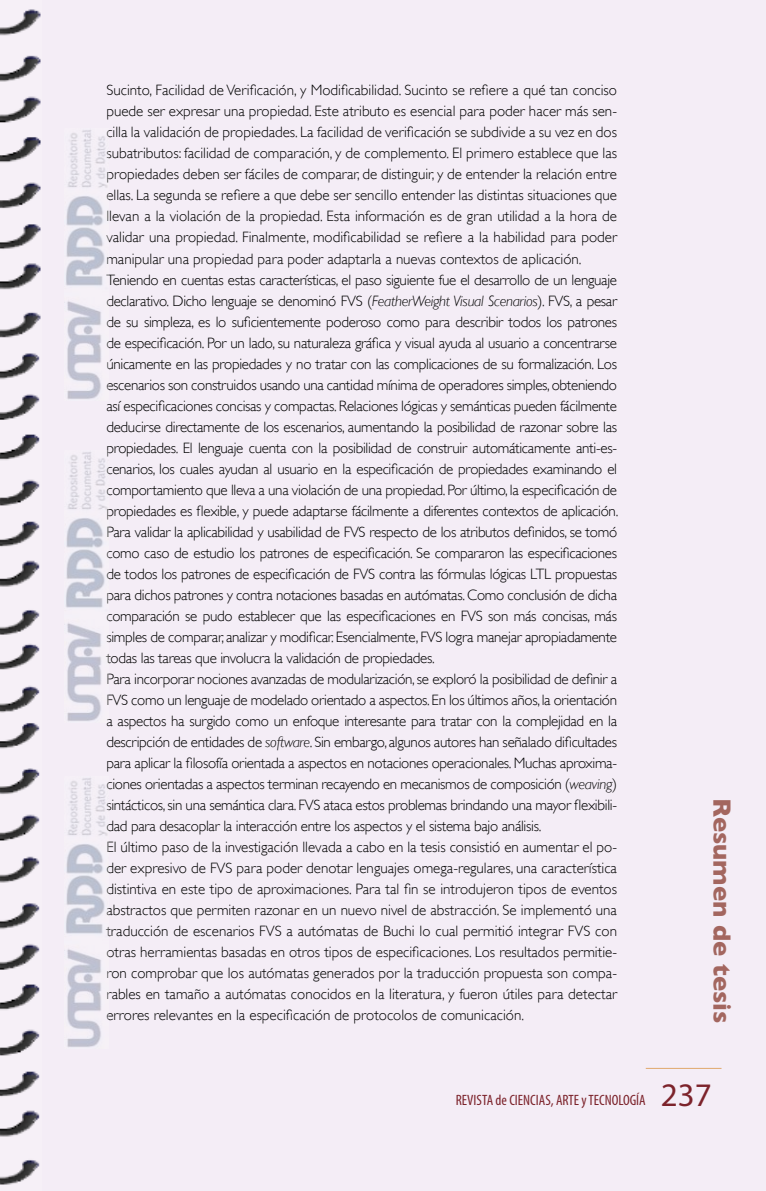
<style>
.page{position:relative;width:766px;height:1191px;background:#fff}
.page>*{position:absolute;margin:0;border:0;box-sizing:border-box;transform-origin:0 0}
.t1{font:700 25.5px "Gill Sans";color:#a3665f}
.t2{font:300 15px/21px "Gill Sans";letter-spacing:-.02em;color:#000}
.t3{font:condensed 15px "Myriad Pro";color:#7c232b}
.s1{font-style:italic}
.s2{font-stretch:normal;font-size:33px}
</style>
<div class="page">
<div style="left:0;top:0;width:765px;height:1191px;background:#f4edf6"></div>
<hr style="left:645px;top:1068px;width:76px;height:1px;background:#e1a86c">
<img style="left:0;top:9px;width:41px;height:1176px">
<img style="left:66px;top:130px;width:41px;height:269px">
<img style="left:66px;top:452px;width:41px;height:269px">
<img style="left:66px;top:778px;width:41px;height:269px">
<p class="t2" style="left:106px;top:80px;width:513px">Sucinto, Facilidad de Verificación, y Modificabilidad. Sucinto se refiere a qué tan conciso puede ser expresar una propiedad. Este atributo es esencial para poder hacer más sen&shy;cilla la validación de propiedades. La facilidad de verificación se subdivide a su vez en dos subatributos: facilidad de comparación, y de complemento. El primero establece que las propiedades deben ser fáciles de comparar, de distinguir, y de entender la relación entre ellas. La segunda se refiere a que debe ser sencillo entender las distintas situaciones que llevan a la violación de la propiedad. Esta información es de gran utilidad a la hora de validar una propiedad. Finalmente, modificabilidad se refiere a la habilidad para poder manipular una propiedad para poder adaptarla a nuevas contextos de aplicación.<br>Teniendo en cuentas estas características, el paso siguiente fue el desarrollo de un lenguaje declarativo. Dicho lenguaje se denominó FVS (<span class="s1">FeatherWeight Visual Scenarios</span>). FVS, a pesar de su simpleza, es lo suficientemente poderoso como para describir todos los patrones de especificación. Por un lado, su naturaleza gráfica y visual ayuda al usuario a concentrarse únicamente en las propiedades y no tratar con las complicaciones de su formalización. Los escenarios son construidos usando una cantidad mínima de operadores simples, obteniendo así especificaciones concisas y compactas. Relaciones lógicas y semánticas pueden fácilmente deducirse directamente de los escenarios, aumentando la posibilidad de razonar sobre las propiedades. El lenguaje cuenta con la posibilidad de construir automáticamente anti-es&shy;cenarios, los cuales ayudan al usuario en la especificación de propiedades examinando el comportamiento que lleva a una violación de una propiedad. Por último, la especificación de propiedades es flexible, y puede adaptarse fácilmente a diferentes contextos de aplicación.<br>Para validar la aplicabilidad y usabilidad de FVS respecto de los atributos definidos, se tomó como caso de estudio los patrones de especificación. Se compararon las especificaciones de todos los patrones de especificación de FVS contra las fórmulas lógicas LTL propuestas para dichos patrones y contra notaciones basadas en autómatas. Como conclusión de dicha comparación se pudo establecer que las especificaciones en FVS son más concisas, más simples de comparar, analizar y modificar. Esencialmente, FVS logra manejar apropiadamente todas las tareas que involucra la validación de propiedades.<br>Para incorporar nociones avanzadas de modularización, se exploró la posibilidad de definir a FVS como un lenguaje de modelado orientado a aspectos. En los últimos años, la orientación a aspectos ha surgido como un enfoque interesante para tratar con la complejidad en la descripción de entidades de <span class="s1">software</span>. Sin embargo, algunos autores han señalado dificultades para aplicar la filosofía orientada a aspectos en notaciones operacionales. Muchas aproxima&shy;ciones orientadas a aspectos terminan recayendo en mecanismos de composición (<span class="s1">weaving</span>) sintácticos, sin una semántica clara. FVS ataca estos problemas brindando una mayor flexibili&shy;dad para desacoplar la interacción entre los aspectos y el sistema bajo análisis.<br>El último paso de la investigación llevada a cabo en la tesis consistió en aumentar el po&shy;der expresivo de FVS para poder denotar lenguajes omega-regulares, una característica distintiva en este tipo de aproximaciones. Para tal fin se introdujeron tipos de eventos abstractos que permiten razonar en un nuevo nivel de abstracción. Se implementó una traducción de escenarios FVS a autómatas de Buchi lo cual permitió integrar FVS con otras herramientas basadas en otros tipos de especificaciones. Los resultados permitie&shy;ron comprobar que los autómatas generados por la traducción propuesta son compa&shy;rables en tamaño a autómatas conocidos en la literatura, y fueron útiles para detectar errores relevantes en la especificación de protocolos de comunicación.</p>
<h1 class="t1" style="left:737px;top:798px;width:227px;rotate:90deg">Resumen de tesis</h1>
<p class="t3" style="left:455px;top:1090px;width:257px">REVISTA de CIENCIAS, ARTE y TECNOLOGÍA <span class="s2">237</span></p>
</div>
